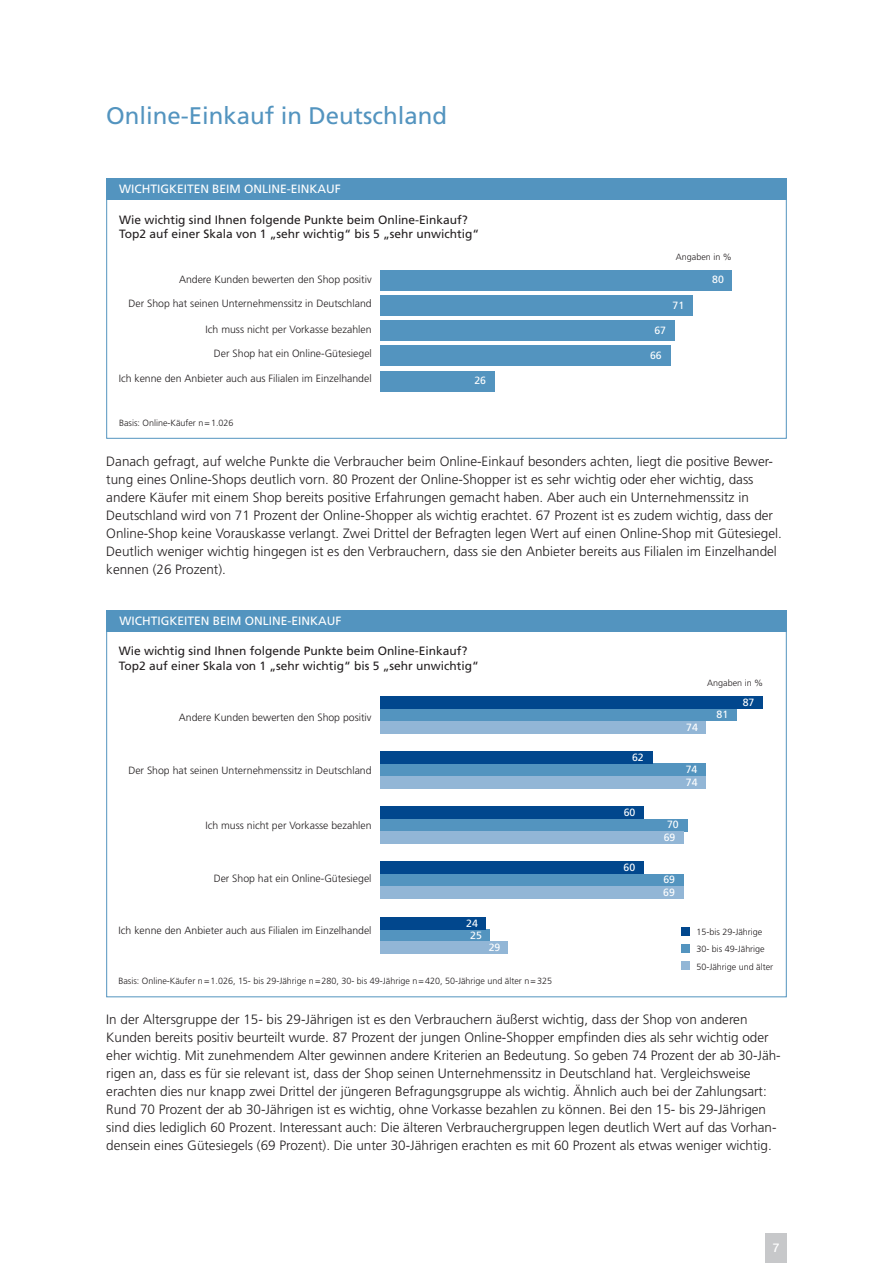
<style>
.page{position:relative;width:893px;height:1263px;background:#fff}
.page>*{position:absolute;margin:0;border:0;box-sizing:border-box;transform-origin:0 0}
.t1{font:24px "Frutiger";color:#5394bf}
.t2{font:300 13.5px/18px "Frutiger";color:#231f20}
.t3{font:12px/14.2px "Frutiger";color:#231f20}
.t4{font:12px "Frutiger";color:#fff}
.t5{font:500 12px "Helvetica Neue";color:#fff}
.t6{font:300 10.5px "Frutiger";color:#231f20}
.t7{font:10.5px/12.6px "Frutiger";color:#fff}
.t8{font:300 9px/17px "Frutiger";color:#231f20}
</style>
<div class="page">
<div style="left:106px;top:610px;width:681px;height:22px;background:#5394bf"></div>
<div style="left:106px;top:178px;width:681px;height:22px;background:#5394bf"></div>
<div style="left:381px;top:371px;width:113px;height:20px;background:#5394bf"></div>
<div style="left:381px;top:346px;width:289px;height:20px;background:#5394bf"></div>
<div style="left:381px;top:321px;width:294px;height:20px;background:#5394bf"></div>
<div style="left:381px;top:296px;width:311px;height:20px;background:#5394bf"></div>
<div style="left:381px;top:271px;width:351px;height:20px;background:#5394bf"></div>
<div style="left:765px;top:1233px;width:22px;height:30px;background:#c7c8ca"></div>
<div style="left:381px;top:929px;width:109px;height:12px;background:#5394bf"></div>
<div style="left:381px;top:917px;width:104px;height:12px;background:#01478d"></div>
<div style="left:381px;top:874px;width:302px;height:12px;background:#5394bf"></div>
<div style="left:381px;top:862px;width:263px;height:12px;background:#01478d"></div>
<div style="left:381px;top:819px;width:307px;height:12px;background:#5394bf"></div>
<div style="left:381px;top:807px;width:263px;height:12px;background:#01478d"></div>
<div style="left:381px;top:764px;width:324px;height:12px;background:#5394bf"></div>
<div style="left:381px;top:751px;width:272px;height:13px;background:#01478d"></div>
<div style="left:381px;top:709px;width:355px;height:12px;background:#5394bf"></div>
<div style="left:381px;top:696px;width:381px;height:13px;background:#01478d"></div>
<div style="left:381px;top:941px;width:126px;height:13px;background:#92b6d6"></div>
<div style="left:381px;top:886px;width:302px;height:13px;background:#92b6d6"></div>
<div style="left:381px;top:831px;width:302px;height:13px;background:#92b6d6"></div>
<div style="left:381px;top:776px;width:324px;height:12px;background:#92b6d6"></div>
<div style="left:381px;top:721px;width:324px;height:13px;background:#92b6d6"></div>
<div style="left:681px;top:944px;width:9px;height:9px;background:#5394bf"></div>
<div style="left:681px;top:962px;width:9px;height:8px;background:#92b6d6"></div>
<div style="left:681px;top:927px;width:9px;height:9px;background:#01478d"></div>
<h1 class="t1" style="left:106px;top:106px;width:342px">Online-Einkauf in Deutschland</h1>
<p class="t4" style="left:119px;top:184px;width:223px">WICHTIGKEITEN BEIM ONLINE-EINKAUF</p>
<p class="t3" style="left:119px;top:213px;width:361px">Wie wichtig sind Ihnen folgende Punkte beim Online-Einkauf?<br>Top2 auf einer Skala von 1 „sehr wichtig“ bis 5 „sehr unwichtig“</p>
<p class="t6" style="left:179px;top:275px;width:194px">Andere Kunden bewerten den Shop positiv</p>
<p class="t6" style="left:128px;top:300px;width:245px">Der Shop hat seinen Unternehmenssitz in Deutschland</p>
<p class="t6" style="left:206px;top:325px;width:168px">Ich muss nicht per Vorkasse bezahlen</p>
<p class="t6" style="left:214px;top:349px;width:159px">Der Shop hat ein Online-Gütesiegel</p>
<p class="t6" style="left:119px;top:374px;width:254px">Ich kenne den Anbieter auch aus Filialen im Einzelhandel</p>
<p class="t8" style="left:119px;top:415px;width:116px">Basis: Online-Käufer n=1.026</p>
<p class="t7" style="left:474px;top:375px;width:13px">26</p>
<p class="t8" style="left:676px;top:249px;width:57px">Angaben in %</p>
<p class="t7" style="left:673px;top:300px;width:13px">71</p>
<p class="t7" style="left:654px;top:325px;width:13px">67</p>
<p class="t7" style="left:650px;top:349px;width:13px">66</p>
<p class="t7" style="left:712px;top:274px;width:13px">80</p>
<p class="t2" style="left:106px;top:454px;width:677px">Danach gefragt, auf welche Punkte die Verbraucher beim Online-Einkauf besonders achten, liegt die positive Bewer&shy;tung eines Online-Shops deutlich vorn. 80 Prozent der Online-Shopper ist es sehr wichtig oder eher wichtig, dass andere Käufer mit einem Shop bereits positive Erfahrungen gemacht haben. Aber auch ein Unternehmenssitz in Deutschland wird von 71 Prozent der Online-Shopper als wichtig erachtet. 67 Prozent ist es zudem wichtig, dass der Online-Shop keine Vorauskasse verlangt. Zwei Drittel der Befragten legen Wert auf einen Online-Shop mit Gütesiegel.<br>Deutlich weniger wichtig hingegen ist es den Verbrauchern, dass sie den Anbieter bereits aus Filialen im Einzelhandel kennen (26 Prozent).</p>
<p class="t4" style="left:120px;top:616px;width:223px">WICHTIGKEITEN BEIM ONLINE-EINKAUF</p>
<p class="t3" style="left:119px;top:645px;width:361px">Wie wichtig sind Ihnen folgende Punkte beim Online-Einkauf?<br>Top2 auf einer Skala von 1 „sehr wichtig“ bis 5 „sehr unwichtig“</p>
<p class="t6" style="left:179px;top:713px;width:194px">Andere Kunden bewerten den Shop positiv</p>
<p class="t6" style="left:128px;top:766px;width:245px">Der Shop hat seinen Unternehmenssitz in Deutschland</p>
<p class="t6" style="left:206px;top:821px;width:168px">Ich muss nicht per Vorkasse bezahlen</p>
<p class="t6" style="left:214px;top:874px;width:159px">Der Shop hat ein Online-Gütesiegel</p>
<p class="t6" style="left:119px;top:926px;width:254px">Ich kenne den Anbieter auch aus Filialen im Einzelhandel</p>
<p class="t7" style="left:466px;top:918px;width:17px;line-height:12.1px;text-align:center">24<br>25</p>
<p class="t7" style="left:489px;top:942px;width:13px">29</p>
<p class="t8" style="left:118px;top:973px;width:435px">Basis: Online-Käufer n=1.026, 15- bis 29-Jährige n=280, 30- bis 49-Jährige n=420, 50-Jährige und älter n=325</p>
<p class="t7" style="left:632px;top:752px;width:13px">62</p>
<p class="t7" style="left:624px;top:807px;width:13px">60</p>
<p class="t7" style="left:624px;top:862px;width:13px">60</p>
<p class="t8" style="left:707px;top:675px;width:57px">Angaben in %</p>
<p class="t7" style="left:686px;top:722px;width:13px">74</p>
<p class="t7" style="left:686px;top:764px;width:13px">74<br>74</p>
<p class="t7" style="left:664px;top:819px;width:17px;text-align:center">70<br>69</p>
<p class="t7" style="left:663px;top:874px;width:13px">69<br>69</p>
<p class="t7" style="left:716px;top:709px;width:13px">81</p>
<p class="t7" style="left:743px;top:697px;width:13px">87</p>
<p class="t8" style="left:696px;top:924px;width:70px">15-bis 29-Jährige<br>30- bis 49-Jährige</p>
<p class="t8" style="left:696px;top:959px;width:78px">50-Jährige und älter</p>
<p class="t2" style="left:106px;top:1012px;width:676px">In der Altersgruppe der 15- bis 29-Jährigen ist es den Verbrauchern äußerst wichtig, dass der Shop von anderen Kunden bereits positiv beurteilt wurde. 87 Prozent der jungen Online-Shopper empfinden dies als sehr wichtig oder eher wichtig. Mit zunehmendem Alter gewinnen andere Kriterien an Bedeutung. So geben 74 Prozent der ab 30-Jäh&shy;rigen an, dass es für sie relevant ist, dass der Shop seinen Unternehmenssitz in Deutschland hat. Vergleichsweise erachten dies nur knapp zwei Drittel der jüngeren Befragungsgruppe als wichtig. Ähnlich auch bei der Zahlungsart:<br>Rund 70 Prozent der ab 30-Jährigen ist es wichtig, ohne Vorkasse bezahlen zu können. Bei den 15- bis 29-Jährigen sind dies lediglich 60 Prozent. Interessant auch: Die älteren Verbrauchergruppen legen deutlich Wert auf das Vorhan&shy;densein eines Gütesiegels (69 Prozent). Die unter 30-Jährigen erachten es mit 60 Prozent als etwas weniger wichtig.</p>
<p class="t5" style="left:773px;top:1240px;width:8px">7</p>
</div>
